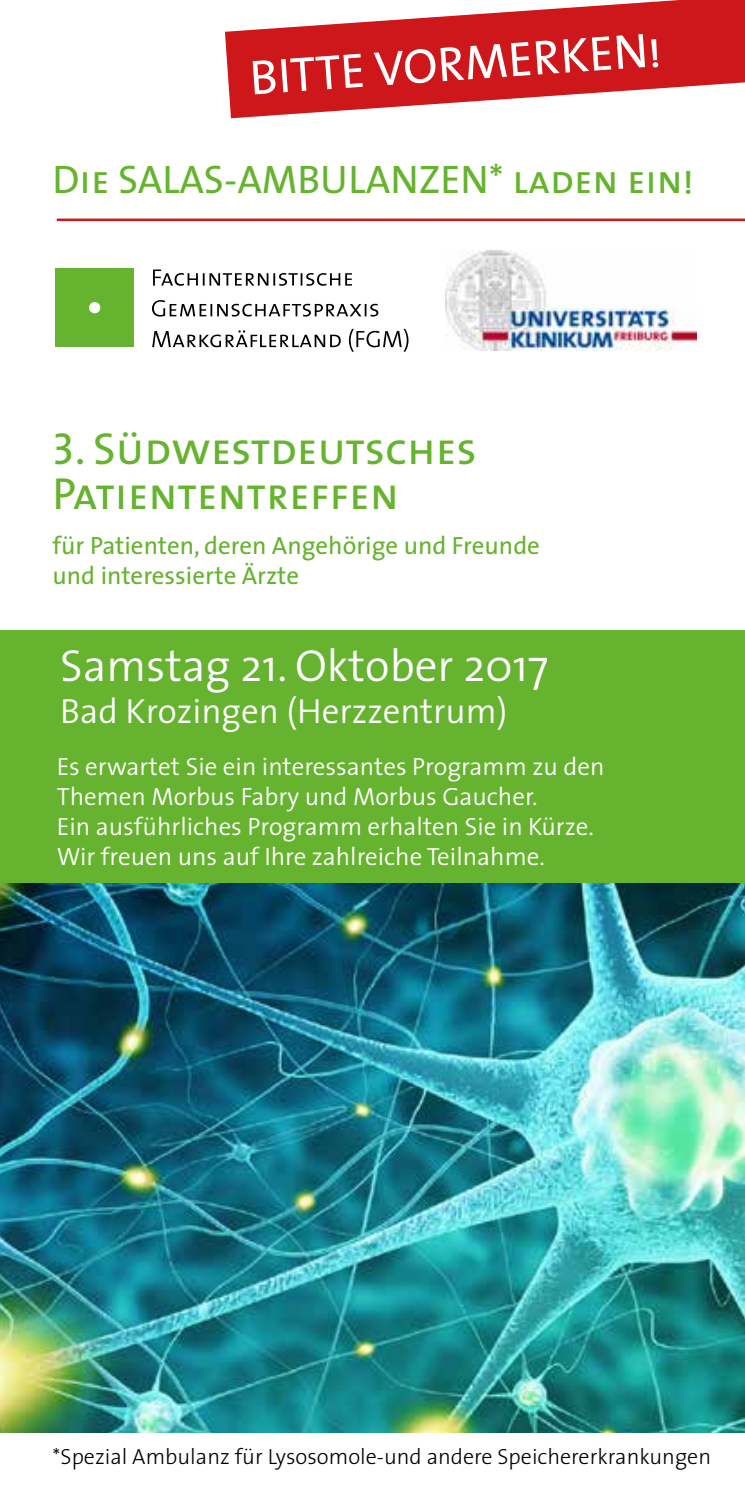
<style>
.page{position:relative;width:745px;height:1489px;background:#fff}
.page>*{position:absolute;margin:0;border:0;box-sizing:border-box;transform-origin:0 0}
.t1{font:49px "The Sans Caps";color:#fff}
.t2{font:45px/45px "The Sans Caps";color:#65b32e}
.t3{font:300 45px "The Sans";color:#fff}
.t4{font:40px "The Sans Caps";color:#65b32e}
.t5{font:300 35px "The Sans";color:#fff}
.t6{font:300 25px/30px "The Sans";color:#fff}
.t7{font:25px/30px "The Sans";color:#65b32e}
.t8{font:300 22px "The Sans";color:#000}
</style>
<div class="page">
<img style="left:0;top:882px;width:744px;height:549px">
<div style="left:0;top:630px;width:744px;height:252px;background:#65b32e"></div>
<div style="left:55px;top:268px;width:79px;height:79px;background:#65b32e"></div>
<div style="left:89px;top:302px;width:11px;height:11px;background:#fff;border-radius:50%"></div>
<svg style="left:152px;top:329px;width:256px;height:23px"></svg>
<svg style="left:152px;top:300px;width:226px;height:16px"></svg>
<svg style="left:153px;top:269px;width:199px;height:17px"></svg>
<img style="left:445px;top:250px;width:250px;height:101px">
<svg style="left:225px;top:0;width:519px;height:118px;fill:#cd171a"></svg>
<hr style="left:57px;top:218px;width:687px;height:3px;background:#cd171a">
<h1 class="t1" style="left:247px;top:37px;width:413px;rotate:-4deg">BITTE VORMERKEN!</h1>
<h3 class="t4" style="left:52px;top:147px;width:642px">Die SALAS-AMBULANZEN* laden ein!</h3>
<h2 class="t2" style="left:52px;top:424px;width:425px">3. Südwestdeutsches<br>Patiententreffen</h2>
<p class="t7" style="left:52px;top:529px;width:488px">für Patienten, deren Angehörige und Freunde und interessierte Ärzte</p>
<h2 class="t3" style="left:60px;top:628px;width:489px">Samstag 21. Oktober 2017</h2>
<h3 class="t5" style="left:60px;top:681px;width:448px">Bad Krozingen (Herzzentrum)</h3>
<p class="t6" style="left:57px;top:750px;width:549px">Es erwartet Sie ein interessantes Programm zu den Themen Morbus Fabry und Morbus Gaucher.<br>Ein ausführliches Programm erhalten Sie in Kürze.<br>Wir freuen uns auf Ihre zahlreiche Teilnahme.</p>
<p class="t8" style="left:52px;top:1437px;width:659px">*Spezial Ambulanz für Lysosomole-und andere Speichererkrankungen</p>
</div>
